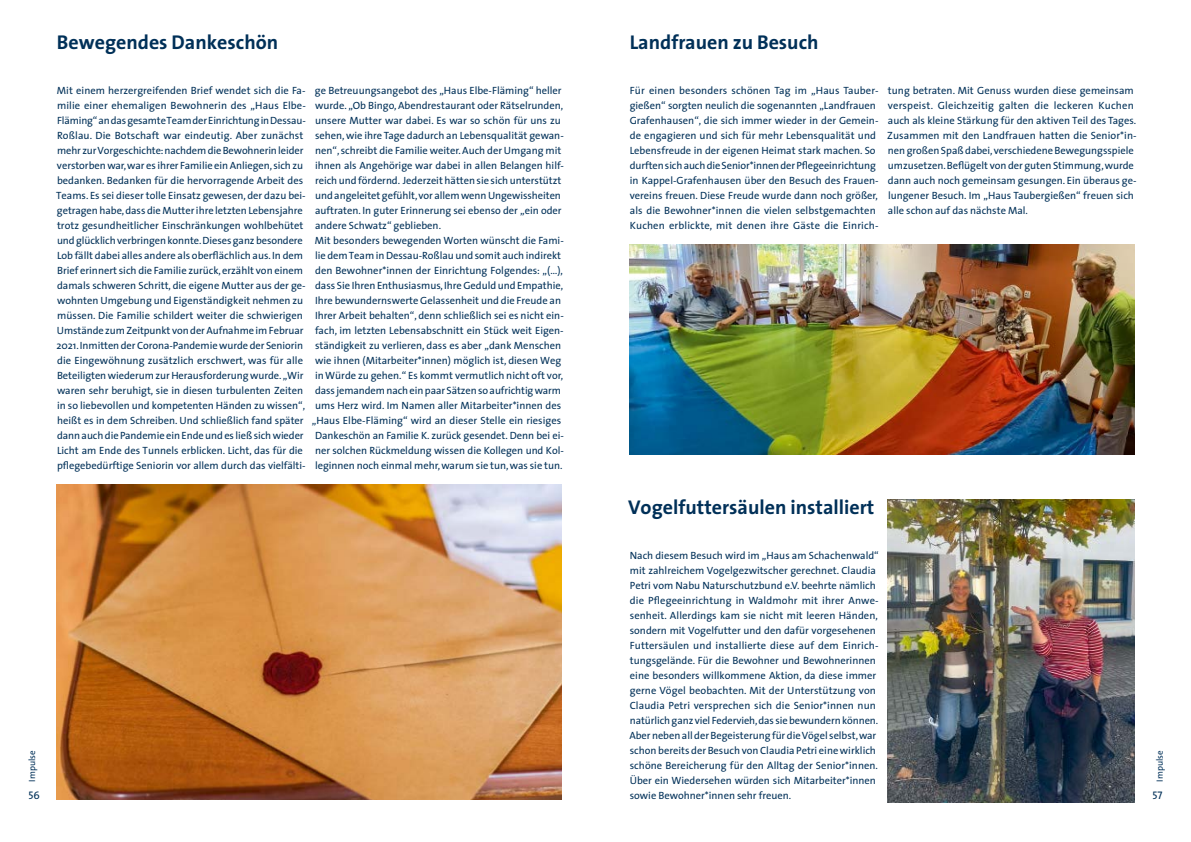
<style>
.page{position:relative;width:1191px;height:842px;background:#fff}
.page>*{position:absolute;margin:0;border:0;box-sizing:border-box;transform-origin:0 0}
.t1{font:700 20px "The Sans";color:#003058}
.t2{font:11px "The Sans Regular Caps";color:#003058}
.t3{font:10.5px/15px "The Sans";color:#003058}
.t4{font:9px "The Sans";color:#003058}
</style>
<div class="page">
<img style="left:57px;top:484px;width:504px;height:315px">
<img style="left:629px;top:244px;width:505px;height:210px">
<img style="left:887px;top:499px;width:247px;height:303px">
<h1 class="t1" style="left:57px;top:25px;width:223px">Bewegendes Dankeschön</h1>
<p class="t3" style="left:56px;top:83px;width:251px">Mit einem herzergreifenden Brief wendet sich die Fa&shy;milie einer ehemaligen Bewohnerin des „Haus Elbe-Fläming“ an das gesamte Team der Einrichtung in Dessau-Roßlau. Die Botschaft war eindeutig. Aber zunächst mehr zur Vorgeschichte: nachdem die Bewohnerin leider verstorben war, war es ihrer Familie ein Anliegen, sich zu bedanken. Bedanken für die hervorragende Arbeit des Teams. Es sei dieser tolle Einsatz gewesen, der dazu bei&shy;getragen habe, dass die Mutter ihre letzten Lebensjahre trotz gesundheitlicher Einschränkungen wohlbehütet und glücklich verbringen konnte. Dieses ganz besondere Lob fällt dabei alles andere als oberflächlich aus. In dem Brief erinnert sich die Familie zurück, erzählt von einem damals schweren Schritt, die eigene Mutter aus der ge&shy;wohnten Umgebung und Eigenständigkeit nehmen zu müssen. Die Familie schildert weiter die schwierigen Umstände zum Zeitpunkt von der Aufnahme im Februar 2021. Inmitten der Corona-Pandemie wurde der Seniorin die Eingewöhnung zusätzlich erschwert, was für alle Beteiligten wiederum zur Herausforderung wurde. „Wir waren sehr beruhigt, sie in diesen turbulenten Zeiten in so liebevollen und kompetenten Händen zu wissen“, heißt es in dem Schreiben. Und schließlich fand später dann auch die Pandemie ein Ende und es ließ sich wieder Licht am Ende des Tunnels erblicken. Licht, das für die pflegebedürftige Seniorin vor allem durch das vielfälti-</p>
<p class="t3" style="left:315px;top:83px;width:248px">ge Betreuungsangebot des „Haus Elbe-Fläming“ heller</p>
<p class="t3" style="left:315px;top:98px;width:250px">wurde. „Ob Bingo, Abendrestaurant oder Rätselrunden,</p>
<p class="t3" style="left:315px;top:113px;width:247px">unsere Mutter war dabei. Es war so schön für uns zu</p>
<p class="t3" style="left:315px;top:128px;width:250px">sehen, wie ihre Tage dadurch an Lebensqualität gewan-</p>
<p class="t3" style="left:315px;top:143px;width:248px">nen“, schreibt die Familie weiter. Auch der Umgang mit</p>
<p class="t3" style="left:315px;top:158px;width:250px">ihnen als Angehörige war dabei in allen Belangen hilf-</p>
<p class="t3" style="left:315px;top:173px;width:248px">reich und fördernd. Jederzeit hätten sie sich unterstützt</p>
<p class="t3" style="left:315px;top:188px;width:247px">und angeleitet gefühlt, vor allem wenn Ungewissheiten</p>
<p class="t3" style="left:315px;top:203px;width:248px">auftraten. In guter Erinnerung sei ebenso der „ein oder</p>
<p class="t3" style="left:315px;top:218px;width:127px">andere Schwatz“ geblieben.</p>
<p class="t3" style="left:315px;top:233px;width:250px">Mit besonders bewegenden Worten wünscht die Fami-</p>
<p class="t3" style="left:315px;top:248px;width:247px">lie dem Team in Dessau-Roßlau und somit auch indirekt</p>
<p class="t3" style="left:315px;top:263px;width:249px">den Bewohner*innen der Einrichtung Folgendes: „(…),</p>
<p class="t3" style="left:315px;top:278px;width:249px">dass Sie Ihren Enthusiasmus, Ihre Geduld und Empathie,</p>
<p class="t3" style="left:315px;top:293px;width:248px">Ihre bewundernswerte Gelassenheit und die Freude an</p>
<p class="t3" style="left:315px;top:308px;width:250px">Ihrer Arbeit behalten“, denn schließlich sei es nicht ein-</p>
<p class="t3" style="left:315px;top:323px;width:250px">fach, im letzten Lebensabschnitt ein Stück weit Eigen-</p>
<p class="t3" style="left:315px;top:338px;width:248px">ständigkeit zu verlieren, dass es aber „dank Menschen</p>
<p class="t3" style="left:315px;top:353px;width:248px">wie ihnen (Mitarbeiter*innen) möglich ist, diesen Weg</p>
<p class="t3" style="left:315px;top:368px;width:250px">in Würde zu gehen.“ Es kommt vermutlich nicht oft vor,</p>
<p class="t3" style="left:315px;top:383px;width:247px">dass jemandem nach ein paar Sätzen so aufrichtig warm</p>
<p class="t3" style="left:315px;top:398px;width:248px">ums Herz wird. Im Namen aller Mitarbeiter*innen des</p>
<p class="t3" style="left:312px;top:413px;width:251px">„Haus Elbe-Fläming“ wird an dieser Stelle ein riesiges</p>
<p class="t3" style="left:315px;top:428px;width:250px">Dankeschön an Familie K. zurück gesendet. Denn bei ei-</p>
<p class="t3" style="left:315px;top:443px;width:250px">ner solchen Rückmeldung wissen die Kollegen und Kol-</p>
<p class="t3" style="left:315px;top:458px;width:249px">leginnen noch einmal mehr, warum sie tun, was sie tun.</p>
<h1 class="t1" style="left:630px;top:25px;width:190px">Landfrauen zu Besuch</h1>
<p class="t3" style="left:629px;top:83px;width:250px">Für einen besonders schönen Tag im „Haus Tauber&shy;gießen“ sorgten neulich die sogenannten „Landfrauen Grafenhausen“, die sich immer wieder in der Gemein&shy;de engagieren und sich für mehr Lebensqualität und Lebensfreude in der eigenen Heimat stark machen. So durften sich auch die Senior*innen der Pflegeeinrichtung in Kappel-Grafenhausen über den Besuch des Frauen&shy;vereins freuen. Diese Freude wurde dann noch größer, als die Bewohner*innen die vielen selbstgemachten Kuchen erblickte, mit denen ihre Gäste die Einrich-</p>
<p class="t3" style="left:887px;top:83px;width:251px">tung betraten. Mit Genuss wurden diese gemeinsam verspeist. Gleichzeitig galten die leckeren Kuchen auch als kleine Stärkung für den aktiven Teil des Tages.<br>Zusammen mit den Landfrauen hatten die Senior*in&shy;nen großen Spaß dabei, verschiedene Bewegungsspiele umzusetzen. Beflügelt von der guten Stimmung, wurde dann auch noch gemeinsam gesungen. Ein überaus ge&shy;lungener Besuch. Im „Haus Taubergießen“ freuen sich alle schon auf das nächste Mal.</p>
<h1 class="t1" style="left:628px;top:490px;width:248px">Vogelfuttersäulen installiert</h1>
<p class="t3" style="left:629px;top:548px;width:251px">Nach diesem Besuch wird im „Haus am Schachenwald“ mit zahlreichem Vogelgezwitscher gerechnet. Claudia Petri vom Nabu Naturschutzbund e.V. beehrte nämlich die Pflegeeinrichtung in Waldmohr mit ihrer Anwe&shy;senheit. Allerdings kam sie nicht mit leeren Händen, sondern mit Vogelfutter und den dafür vorgesehenen Futtersäulen und installierte diese auf dem Einrich&shy;tungsgelände. Für die Bewohner und Bewohnerinnen eine besonders willkommene Aktion, da diese immer gerne Vögel beobachten. Mit der Unterstützung von Claudia Petri versprechen sich die Senior*innen nun natürlich ganz viel Federvieh, das sie bewundern können.<br>Aber neben all der Begeisterung für die Vögel selbst, war schon bereits der Besuch von Claudia Petri eine wirklich schöne Bereicherung für den Alltag der Senior*innen.<br>Über ein Wiedersehen würden sich Mitarbeiter*innen</p>
<p class="t4" style="left:25px;top:782px;width:33px;rotate:-90deg">Impulse</p>
<p class="t4" style="left:1152px;top:782px;width:33px;rotate:-90deg">Impulse</p>
<p class="t2" style="left:1152px;top:789px;width:12px">57</p>
<p class="t2" style="left:28px;top:789px;width:13px">56</p>
<p class="t3" style="left:630px;top:788px;width:163px">sowie Bewohner*innen sehr freuen.</p>
</div>
